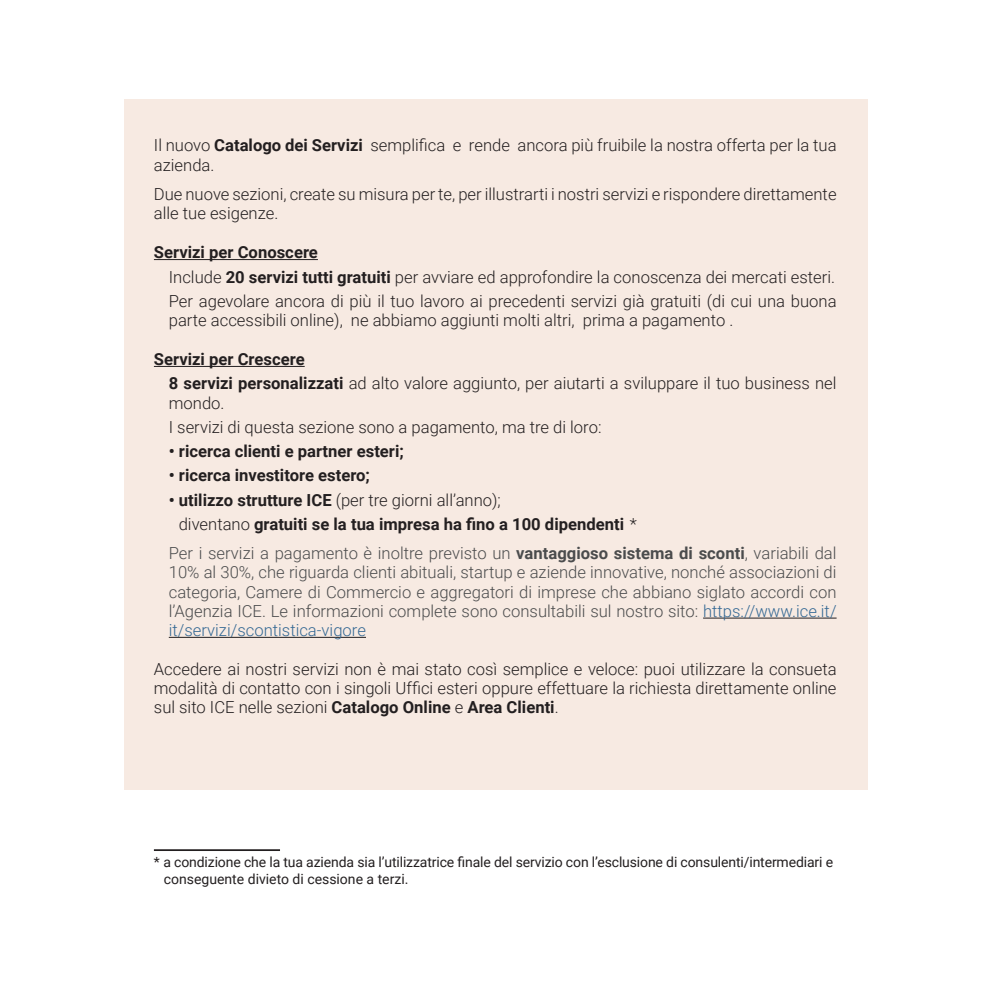
<style>
.page{position:relative;width:993px;height:993px;background:#fff}
.page>*{position:absolute;margin:0;border:0;box-sizing:border-box;transform-origin:0 0}
.t1{font:300 16.62px/19.2px "Roboto";color:#231f20}
._2_paragraph{font:300 16.62px/19.2px "Roboto";color:#4b4c4d;text-align:justify}
.t2{font:700 16.62px "Roboto";color:#231f20}
.t3{font:14px "Roboto";letter-spacing:-.01em;color:#231f20}
.s1{font-weight:700}
.s2{font-weight:300}
.s3{color:#356994}
</style>
<div class="page">
<div style="left:125px;top:99px;width:742px;height:690px;background:#f7eae2"></div>
<hr style="left:154px;top:259px;width:164px;height:1px;background:#231f20">
<hr style="left:154px;top:366px;width:150px;height:1px;background:#231f20">
<hr style="left:702px;top:617px;width:134px;height:1px;background:#231f20">
<hr style="left:169px;top:636px;width:197px;height:1px;background:#231f20">
<hr style="left:154px;top:849px;width:126px;height:1px;background:#231f20">
<p class="t1" style="left:154px;top:135px;width:684px">Il nuovo <span class="s1">Catalogo dei Servizi</span> semplifica e rende ancora più fruibile la nostra offerta per la tua azienda.</p>
<p class="t1" style="left:154px;top:184px;width:684px">Due nuove sezioni, create su misura per te, per illustrarti i nostri servizi e rispondere direttamente alle tue esigenze.</p>
<p class="t2" style="left:154px;top:241px;width:165px">Servizi per Conoscere</p>
<p class="t1" style="left:169px;top:266px;width:667px">Include <span class="s1">20 servizi tutti gratuiti</span> per avviare ed approfondire la conoscenza dei mercati esteri.</p>
<p class="t1" style="left:169px;top:290px;width:669px">Per agevolare ancora di più il tuo lavoro ai precedenti servizi già gratuiti (di cui una buona parte accessibili online), ne abbiamo aggiunti molti altri, prima a pagamento .</p>
<p class="t2" style="left:154px;top:347px;width:152px">Servizi per Crescere</p>
<p class="t1" style="left:169px;top:373px;width:669px"><span class="s1">8 servizi personalizzati</span> ad alto valore aggiunto, per aiutarti a sviluppare il tuo business nel mondo.</p>
<p class="t1" style="left:169px;top:416px;width:434px">I servizi di questa sezione sono a pagamento, ma tre di loro:</p>
<p class="t2" style="left:169px;top:439px;width:236px">• ricerca clienti e partner esteri;</p>
<p class="t2" style="left:169px;top:463px;width:202px">• ricerca investitore estero;</p>
<p class="t1" style="left:169px;top:489px;width:333px"><span class="s1">• utilizzo strutture ICE</span> (per tre giorni all’anno);</p>
<p class="t2" style="left:179px;top:512px;width:459px"><span class="s2">diventano</span> gratuiti se la tua impresa ha fino a 100 dipendenti <span class="s2">*</span></p>
<p class="_2_paragraph" style="left:169px;top:542px;width:669px">Per i servizi a pagamento è inoltre previsto un <span class="s1">vantaggioso sistema di sconti</span>, variabili dal 10% al 30%, che riguarda clienti abituali, startup e aziende innovative, nonché associazioni di categoria, Camere di Commercio e aggregatori di imprese che abbiano siglato accordi con l’Agenzia ICE. Le informazioni complete sono consultabili sul nostro sito: <span class="s3">https://www.ice.it/ it/servizi/scontistica-vigore</span></p>
<p class="t1" style="left:154px;top:658px;width:684px;text-align:justify">Accedere ai nostri servizi non è mai stato così semplice e veloce: puoi utilizzare la consueta modalità di contatto con i singoli Uffici esteri oppure effettuare la richiesta direttamente online sul sito ICE nelle sezioni <span class="s1">Catalogo Online</span> e <span class="s1">Area Clienti</span>.</p>
<p class="t3" style="left:154px;top:851px;width:680px">* a condizione che la tua azienda sia l’utilizzatrice finale del servizio con l’esclusione di consulenti/intermediari e</p>
<p class="t3" style="left:164px;top:868px;width:246px">conseguente divieto di cessione a terzi.</p>
</div>
